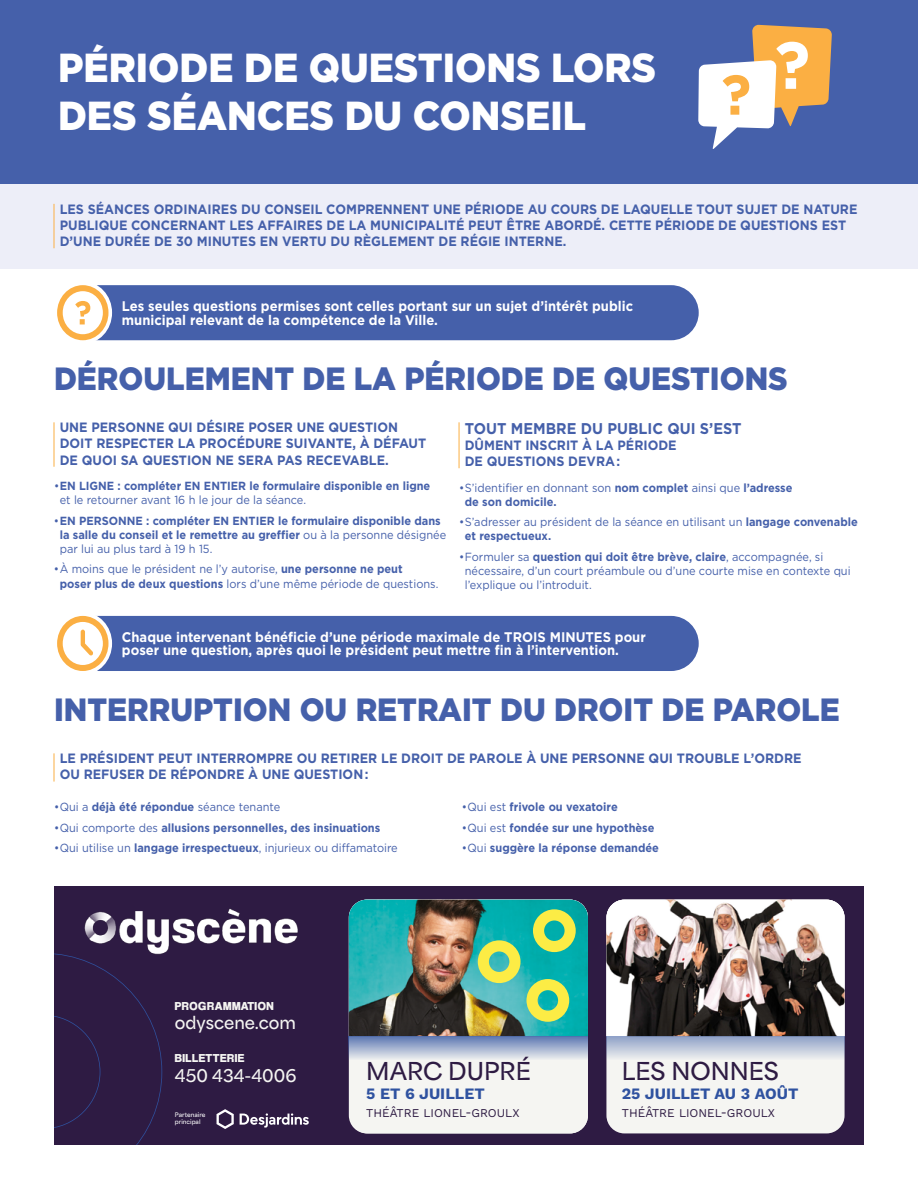
<style>
.page{position:relative;width:918px;height:1188px;background:#fff}
.page>*{position:absolute;margin:0;border:0;box-sizing:border-box;transform-origin:0 0}
.t1{font:900 40.5px/48.6px "Gotham";color:#fff;scale:.93 1}
.t2{font:900 32.1px "Gotham";color:#4560aa;scale:.93 1}
.t3{font:700 23.1px "Area Inktrap";color:#2e1b43}
.t4{font:700 16.5px "Area Inktrap";color:#f5f5f2}
.t5{font:700 15.9px "Work Sans";color:#2f52a0}
.t6{font:700 15.6px "Gotham HTF";color:#4560aa;scale:.93 1}
.t7{font:700 13.95px/13.4px "Gotham HTF";color:#fff;scale:.93 1}
.t8{font:700 13.5px/16.2px "Gotham HTF";color:#4560aa;scale:.93 1}
.t9{font:12px "Coolvetica Hv";letter-spacing:.04em;color:#f5f5f2}
.t10{font:11.85px/14.1px "Gotham HTF";color:#4560aa;scale:.93 1}
.t11{font:700 11.85px/14.1px "Gotham HTF";color:#4560aa;scale:.93 1}
.t12{font:11.85px "Work Sans";color:#2e1b43}
.t13{font:700 5.85px "Area Inktrap";color:#fff}
.s1{font-weight:400}
.s2{font-weight:700}
</style>
<div class="page">
<div style="left:0;top:0;width:918px;height:185px;background:#4560aa"></div>
<div style="left:0;top:185px;width:918px;height:84px;background:#edeef8"></div>
<hr style="left:54px;top:204px;width:1px;height:44px;background:#fbaf43">
<hr style="left:54px;top:422px;width:1px;height:45px;background:#fbaf43">
<svg style="left:54px;top:753px;width:1px;height:29px"></svg>
<hr style="left:459px;top:422px;width:1px;height:46px;background:#fbaf43">
<div style="left:67px;top:616px;width:632px;height:55px;background:#4560aa;border-radius:28px"></div>
<div style="left:54px;top:612px;width:58px;height:63px;background:#fff;border-radius:50%"></div>
<svg style="left:57px;top:616px;width:51px;height:55px"></svg>
<svg style="left:698px;top:25px;width:134px;height:124px"></svg>
<div style="left:67px;top:285px;width:632px;height:55px;background:#4560aa;border-radius:28px"></div>
<div style="left:54px;top:281px;width:58px;height:63px;background:#fff;border-radius:50%"></div>
<svg style="left:57px;top:285px;width:51px;height:55px"></svg>
<div style="left:54px;top:886px;width:810px;height:259px;background:#2e1b43"></div>
<svg style="left:54px;top:974px;width:108px;height:171px"></svg>
<div style="left:349px;top:900px;width:239px;height:233px;background:#f5f5f2;border-radius:18px"></div>
<div style="left:606px;top:900px;width:239px;height:233px;background:#f5f5f2;border-radius:18px"></div>
<img style="left:606px;top:900px;width:239px;height:136px">
<div style="left:349px;top:1036px;width:239px;height:24px;background:linear-gradient(to bottom,#5b75b2,#e7eaec)"></div>
<div style="left:606px;top:1036px;width:239px;height:24px;background:linear-gradient(to bottom,#8da0c6,#ecedee)"></div>
<img style="left:54px;top:908px;width:244px;height:66px">
<svg style="left:217px;top:1109px;width:17px;height:20px"></svg>
<svg style="left:240px;top:1113px;width:69px;height:15px"></svg>
<img style="left:349px;top:900px;width:239px;height:136px">
<h1 class="t1" style="left:58px;top:42px;width:645px">PÉRIODE DE QUESTIONS LORS<br>DES SÉANCES DU CONSEIL</h1>
<p class="t8" style="left:60px;top:200px;width:859px">LES SÉANCES ORDINAIRES DU CONSEIL COMPRENNENT UNE PÉRIODE AU COURS DE LAQUELLE TOUT SUJET DE NATURE<br>PUBLIQUE CONCERNANT LES AFFAIRES DE LA MUNICIPALITÉ PEUT ÊTRE ABORDÉ. CETTE PÉRIODE DE QUESTIONS EST<br>D’UNE DURÉE DE 30 MINUTES EN VERTU DU RÈGLEMENT DE RÉGIE INTERNE.</p>
<p class="t7" style="left:122px;top:299px;width:551px">Les seules questions permises sont celles portant sur un sujet d’intérêt public municipal relevant de la compétence de la Ville.</p>
<h2 class="t2" style="left:54px;top:360px;width:791px">DÉROULEMENT DE LA PÉRIODE DE QUESTIONS</h2>
<p class="t8" style="left:60px;top:419px;width:396px">UNE PERSONNE QUI DÉSIRE POSER UNE QUESTION<br>DOIT RESPECTER LA PROCÉDURE SUIVANTE, À DÉFAUT<br>DE QUOI SA QUESTION NE SERA PAS RECEVABLE.</p>
<p class="t11" style="left:60px;top:479px;width:400px;text-indent:-6px"><span class="s1">•</span>EN LIGNE : compléter EN ENTIER le formulaire disponible en ligne <span class="s1">et le retourner avant 16 h le jour de la séance.</span></p>
<p class="t11" style="left:60px;top:513px;width:417px;text-indent:-6px"><span class="s1">•</span>EN PERSONNE : compléter EN ENTIER le formulaire disponible dans la salle du conseil et le remettre au greffier <span class="s1">ou à la personne désignée par lui au plus tard à 19 h 15.</span></p>
<p class="t10" style="left:60px;top:562px;width:409px;text-indent:-6px">•À moins que le président ne l’y autorise, <span class="s2">une personne ne peut<br>poser plus de deux questions</span> lors d’une même période de questions.</p>
<p class="t6" style="left:465px;top:419px;width:299px">TOUT MEMBRE DU PUBLIC QUI S’EST</p>
<p class="t8" style="left:465px;top:437px;width:229px">DÛMENT INSCRIT À LA PÉRIODE<br>DE QUESTIONS DEVRA:</p>
<p class="t10" style="left:465px;top:480px;width:354px;text-indent:-6px">•S’identifier en donnant son <span class="s2">nom complet</span> ainsi que <span class="s2">l’adresse de son domicile.</span></p>
<p class="t10" style="left:465px;top:515px;width:424px;text-indent:-6px">•S’adresser au président de la séance en utilisant un <span class="s2">langage convenable et respectueux.</span></p>
<p class="t10" style="left:465px;top:549px;width:416px;text-indent:-6px">•Formuler sa <span class="s2">question qui doit être brève, claire</span>, accompagnée, si nécessaire, d’un court préambule ou d’une courte mise en contexte qui l’explique ou l’introduit.</p>
<p class="t7" style="left:122px;top:630px;width:565px">Chaque intervenant bénéficie d’une période maximale de TROIS MINUTES pour poser une question, après quoi le président peut mettre fin à l’intervention.</p>
<h2 class="t2" style="left:54px;top:691px;width:846px">INTERRUPTION OU RETRAIT DU DROIT DE PAROLE</h2>
<p class="t8" style="left:60px;top:750px;width:799px">LE PRÉSIDENT PEUT INTERROMPRE OU RETIRER LE DROIT DE PAROLE À UNE PERSONNE QUI TROUBLE L’ORDRE<br>OU REFUSER DE RÉPONDRE À UNE QUESTION:</p>
<p class="t10" style="left:54px;top:800px;width:245px">•Qui a <span class="s2">déjà été répondue</span> séance tenante</p>
<p class="t11" style="left:54px;top:820px;width:352px"><span class="s1">•Qui comporte des</span> allusions personnelles, des insinuations</p>
<p class="t10" style="left:54px;top:841px;width:371px">•Qui utilise un <span class="s2">langage irrespectueux</span>, injurieux ou diffamatoire</p>
<p class="t11" style="left:462px;top:800px;width:169px"><span class="s1">•Qui est</span> frivole ou vexatoire</p>
<p class="t11" style="left:462px;top:820px;width:209px"><span class="s1">•Qui est</span> fondée sur une hypothèse</p>
<p class="t11" style="left:462px;top:840px;width:213px"><span class="s1">•Qui</span> suggère la réponse demandée</p>
<p class="t9" style="left:175px;top:999px;width:100px">PROGRAMMATION</p>
<p class="t4" style="left:175px;top:1008px;width:123px">odyscene.com</p>
<p class="t9" style="left:175px;top:1051px;width:71px">BILLETTERIE</p>
<p class="t4" style="left:175px;top:1061px;width:123px">450 434-4006</p>
<h3 class="t3" style="left:366px;top:1050px;width:166px">MARC DUPRÉ</h3>
<p class="t5" style="left:366px;top:1081px;width:120px">5 ET 6 JUILLET</p>
<p class="t12" style="left:366px;top:1104px;width:155px">THÉÂTRE LIONEL-GROULX</p>
<h3 class="t3" style="left:622px;top:1050px;width:159px">LES NONNES</h3>
<p class="t5" style="left:622px;top:1081px;width:178px">25 JUILLET AU 3 AOÛT</p>
<p class="t13" style="left:175px;top:1109px;width:32px">Partenaire</p>
<p class="t12" style="left:622px;top:1104px;width:155px">THÉÂTRE LIONEL-GROULX</p>
<p class="t13" style="left:175px;top:1116px;width:27px">principal</p>
</div>
